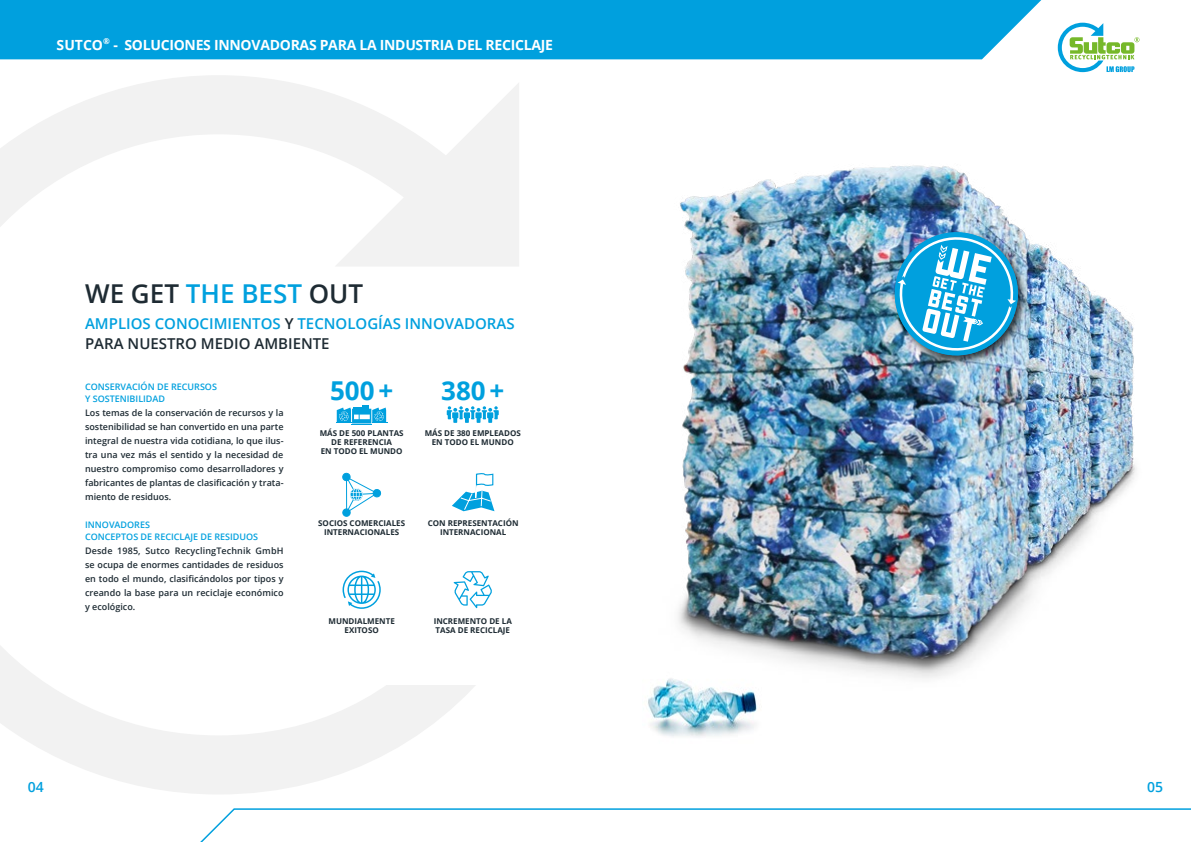
<style>
.page{position:relative;width:1191px;height:842px;background:#fff}
.page>*{position:absolute;margin:0;border:0;box-sizing:border-box;transform-origin:0 0}
.t1{font:600 26px "Open Sans";color:#1e2b33}
.t2{font:700 26px "Open Sans";color:#00a0de}
.t3{font:600 15px/20px "Open Sans";color:#00a0de}
.t4{font:700 14px "Open Sans";letter-spacing:-.02em;color:#fff}
.t5{font:600 14px "Open Sans";color:#00a0de}
.t6{font:600 9px/14px "Open Sans";color:#1e2b33;text-align:justify}
.t7{font:600 9px/12px "Open Sans";color:#00a0de}
.t8{font:700 8px/9px "Open Sans";color:#1e2b33;text-align:center}
.s1{color:#00a0de}
.s2{color:#1e2b33}
</style>
<div class="page">
<svg style="left:0;top:75px;width:519px;height:719px"></svg>
<div style="left:324px;top:550px;width:283px;height:134px;background:#fff"></div>
<div style="left:0;top:0;width:1041px;height:59px;background:#00a0de"></div>
<svg style="left:342px;top:472px;width:39px;height:45px"></svg>
<svg style="left:336px;top:405px;width:51px;height:20px"></svg>
<svg style="left:447px;top:406px;width:42px;height:17px"></svg>
<div style="left:323px;top:562px;width:77px;height:72px;background:#fff"></div>
<svg style="left:342px;top:571px;width:39px;height:38px"></svg>
<div style="left:435px;top:465px;width:76px;height:72px;background:#fff"></div>
<svg style="left:452px;top:473px;width:37px;height:38px"></svg>
<svg style="left:454px;top:571px;width:35px;height:37px"></svg>
<img style="left:489px;top:116px;width:647px;height:610px">
<svg style="left:1057px;top:23px;width:82px;height:49px"></svg>
<div style="left:890px;top:228px;width:139px;height:138px;background:#000;opacity:.75"></div>
<img style="left:888px;top:226px;width:136px;height:135px">
<img style="left:642px;top:664px;width:119px;height:73px">
<svg style="left:200px;top:808px;width:991px;height:34px"></svg>
<h3 class="t4" style="left:57px;top:35px;width:498px">SUTCO<sup>®</sup> - SOLUCIONES INNOVADORAS PARA LA INDUSTRIA DEL RECICLAJE</h3>
<h1 class="t1" style="left:85px;top:276px;width:280px">WE GET <span class="s1">THE BEST</span> OUT</h1>
<h2 class="t3" style="left:85px;top:314px;width:431px">AMPLIOS CONOCIMIENTOS <span class="s2">Y</span> TECNOLOGÍAS INNOVADORAS<br><span class="s2">PARA NUESTRO MEDIO AMBIENTE</span></h2>
<p class="t7" style="left:85px;top:380px;width:133px">CONSERVACIÓN DE RECURSOS<br>Y SOSTENIBILIDAD</p>
<p class="t6" style="left:85px;top:405px;width:200px">Los temas de la conservación de recursos y la sostenibilidad se han convertido en una parte integral de nuestra vida cotidiana, lo que ilus&shy;tra una vez más el sentido y la necesidad de nuestro compromiso como desarrolladores y fabricantes de plantas de clasificación y trata&shy;miento de residuos.</p>
<p class="t7" style="left:85px;top:518px;width:175px">INNOVADORES<br>CONCEPTOS DE RECICLAJE DE RESIDUOS</p>
<p class="t6" style="left:85px;top:543px;width:200px">Desde 1985, Sutco RecyclingTechnik GmbH se ocupa de enormes cantidades de residuos en todo el mundo, clasificándolos por tipos y creando la base para un reciclaje económico y ecológico.</p>
<h1 class="t2" style="left:330px;top:373px;width:65px">500 +</h1>
<h1 class="t2" style="left:441px;top:373px;width:65px">380 +</h1>
<p class="t8" style="left:320px;top:429px;width:85px">MÁS DE 500 PLANTAS<br>DE REFERENCIA<br>EN TODO EL MUNDO</p>
<p class="t8" style="left:425px;top:429px;width:98px">MÁS DE 380 EMPLEADOS<br>EN TODO EL MUNDO</p>
<p class="t8" style="left:428px;top:518px;width:92px">CON REPRESENTACIÓN<br>INTERNACIONAL</p>
<p class="t8" style="left:318px;top:519px;width:88px">SOCIOS COMERCIALES<br>INTERNACIONALES</p>
<p class="t8" style="left:328px;top:616px;width:68px">MUNDIALMENTE<br>EXITOSO</p>
<p class="t8" style="left:434px;top:616px;width:80px;text-align:left">INCREMENTO DE LA<br>TASA DE RECICLAJE</p>
<h3 class="t5" style="left:28px;top:777px;width:17px">04</h3>
<h3 class="t5" style="left:1147px;top:777px;width:17px">05</h3>
</div>
